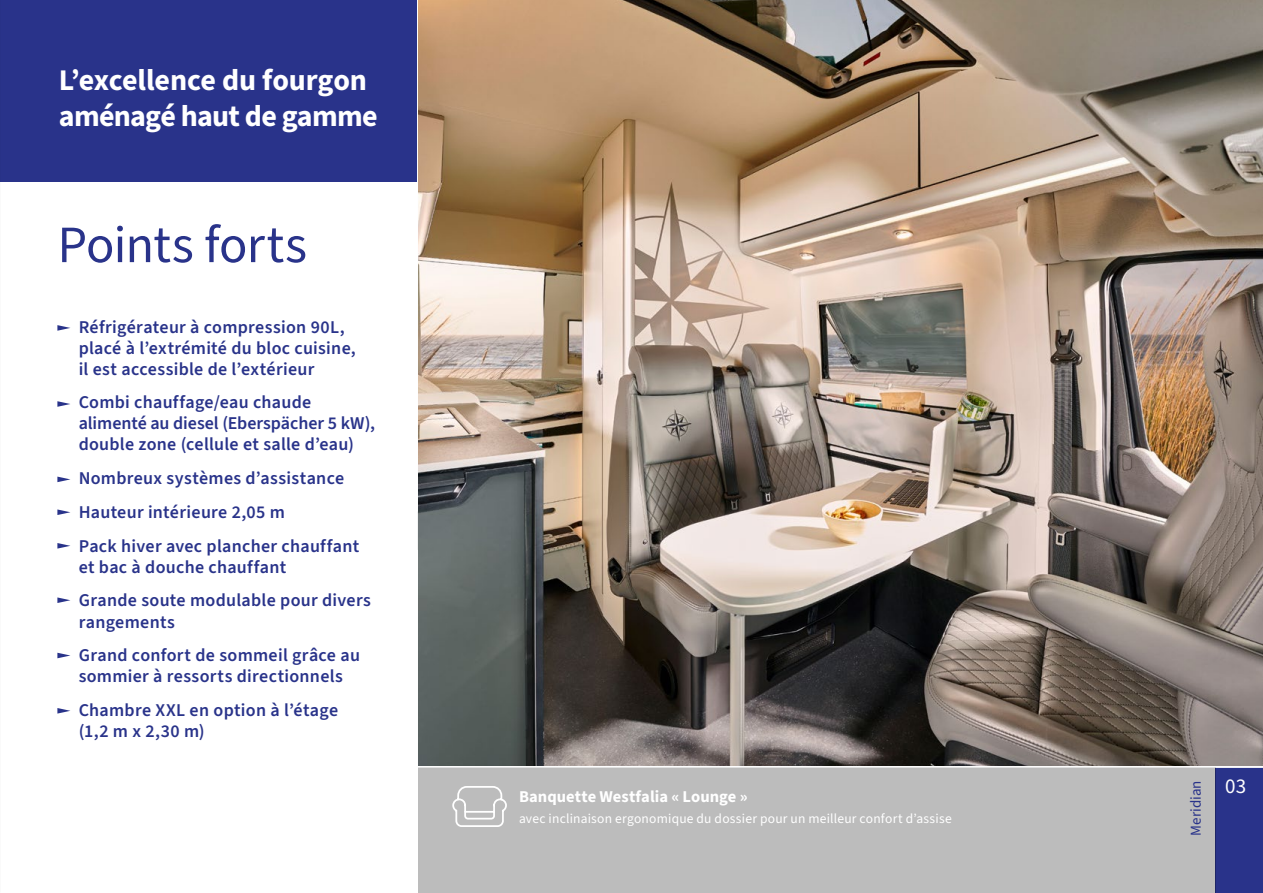
<style>
.page{position:relative;width:1263px;height:893px;background:#fff}
.page>*{position:absolute;margin:0;border:0;box-sizing:border-box;transform-origin:0 0}
.t1{font:52.5px "Source Sans 3";letter-spacing:-.015em;color:#29338a}
.t2{font:700 30px/36px "Source Sans 3";letter-spacing:-.02em;color:#fff}
.t3{font:21px "Source Sans 3";color:#fff}
.t4{font:600 18px/33.8px "Source Sans 3";letter-spacing:.015em;color:#29338a}
.t5{font:700 16.5px "Source Sans 3";color:#fff}
.t6{font:15px "Source Sans 3";color:#29338a}
.t7{font:13.5px "Source Sans 3";letter-spacing:.015em;color:#fff}
</style>
<div class="page">
<div style="left:1215px;top:768px;width:48px;height:125px;background:#29338a"></div>
<img style="left:418px;top:0;width:845px;height:766px">
<div style="left:418px;top:767px;width:797px;height:126px;background:#bcbcbc"></div>
<div style="left:0;top:0;width:416px;height:182px;background:#29338a"></div>
<svg style="left:57px;top:325px;width:13px;height:6px"></svg>
<svg style="left:57px;top:401px;width:13px;height:6px"></svg>
<svg style="left:57px;top:477px;width:13px;height:5px"></svg>
<svg style="left:57px;top:509px;width:13px;height:6px"></svg>
<svg style="left:57px;top:597px;width:13px;height:6px"></svg>
<svg style="left:57px;top:653px;width:13px;height:5px"></svg>
<svg style="left:57px;top:708px;width:13px;height:6px"></svg>
<svg style="left:57px;top:543px;width:13px;height:6px"></svg>
<svg style="left:452px;top:786px;width:55px;height:41px"></svg>
<h2 class="t2" style="left:59px;top:62px;width:320px">L’excellence du fourgon aménagé haut de gamme</h2>
<h1 class="t1" style="left:57px;top:212px;width:251px">Points forts</h1>
<p class="t4" style="left:79px;top:316px;width:279px;line-height:21px">Réfrigérateur à compression 90L, placé à l’extrémité du bloc cuisine, il est accessible de l’extérieur</p>
<p class="t4" style="left:79px;top:392px;width:298px;line-height:21px">Combi chauffage/eau chaude alimenté au diesel (Eberspächer 5 kW), double zone (cellule et salle d’eau)</p>
<p class="t4" style="left:79px;top:461px;width:282px">Nombreux systèmes d’assistance<br>Hauteur intérieure 2,05 m<br>Pack hiver avec plancher chauffant</p>
<p class="t4" style="left:79px;top:550px;width:294px">et bac à douche chauffant<br>Grande soute modulable pour divers</p>
<p class="t4" style="left:79px;top:605px;width:283px">rangements<br>Grand confort de sommeil grâce au</p>
<p class="t4" style="left:79px;top:659px;width:266px">sommier à ressorts directionnels<br>Chambre XXL en option à l’étage</p>
<p class="t4" style="left:79px;top:714px;width:128px">(1,2 m x 2,30 m)</p>
<p class="t5" style="left:519px;top:786px;width:230px">Banquette Westfalia « Lounge »</p>
<p class="t7" style="left:519px;top:810px;width:434px">avec inclinaison ergonomique du dossier pour un meilleur confort d’assise</p>
<p class="t6" style="left:1186px;top:836px;width:57px;rotate:-90deg">Meridian</p>
<p class="t3" style="left:1225px;top:773px;width:22px">03</p>
</div>
